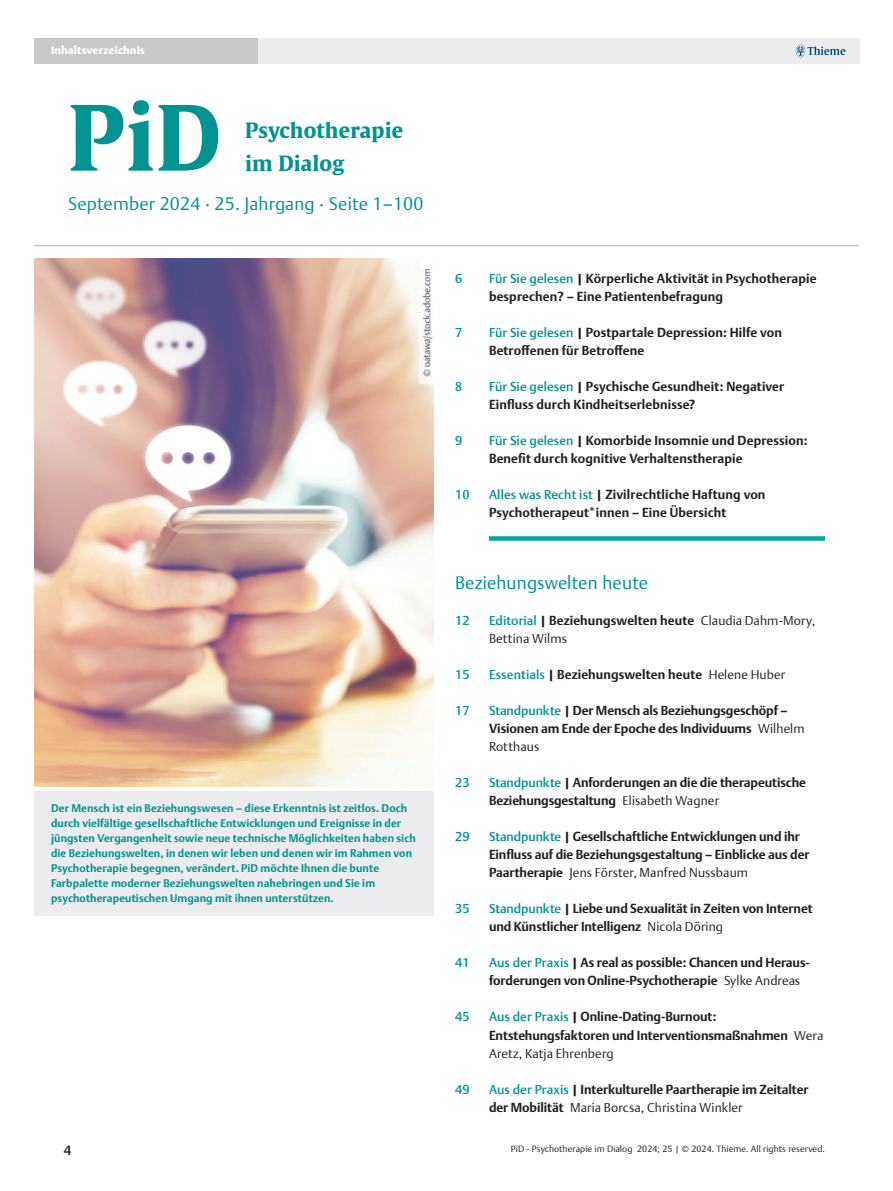
<style>
.page{position:relative;width:893px;height:1191px;background:#fff}
.page>*{position:absolute;margin:0;border:0;box-sizing:border-box;transform-origin:0 0}
.t1{font:700 89.4px "Thieme Gulliver 2011";color:#009391}
.t2{font:700 21px/33px "Thieme Gulliver 2011";letter-spacing:.01em;color:#009391}
.t3{font:300 18px "Thieme Argo 2011";letter-spacing:.01em;color:#009391}
.t4{font:500 13.5px "Thieme Argo 2011";color:#231f20}
.t5{font:700 12.75px/18px "Thieme Argo 2011";letter-spacing:-.005em;color:#231f20}
.t6{font:300 12.75px/18px "Thieme Argo 2011";letter-spacing:.01em;color:#231f20}
.t7{font:500 12.75px "Thieme Argo 2011";letter-spacing:.01em;color:#009391}
.t8{font:700 10.8px/15px "Thieme Argo 2011";letter-spacing:.01em;color:#009391}
.t9{font:900 10.8px "Thieme Argo 2011";letter-spacing:.01em;color:#fff}
.t10{font:300 9px "Thieme Argo 2011";letter-spacing:.01em;color:#231f20}
.s1{font-weight:500;color:#009391}
.s2{font-weight:700}
.s3{font-weight:300}
</style>
<div class="page">
<div style="left:34px;top:38px;width:826px;height:26px;background:#ececee"></div>
<svg style="left:796px;top:45px;width:49px;height:12px"></svg>
<div style="left:34px;top:38px;width:224px;height:26px;background:#c7c8ca"></div>
<hr style="left:34px;top:245px;width:825px;height:1px;background:#c7c8ca">
<div style="left:489px;top:536px;width:336px;height:5px;background:#00a99d"></div>
<div style="left:34px;top:791px;width:400px;height:124px;background:#ececee"></div>
<img style="left:34px;top:259px;width:400px;height:528px">
<p class="t9" style="left:51px;top:43px;width:95px">Inhaltsverzeichnis</p>
<h1 class="t1" style="left:68px;top:66px;width:154px">PiD</h1>
<h2 class="t2" style="left:245px;top:112px;width:160px">Psychotherapie im Dialog</h2>
<h3 class="t3" style="left:68px;top:191px;width:357px">September 2024 · 25. Jahrgang · Seite 1–100</h3>
<p class="t8" style="left:51px;top:801px;width:366px">Der Mensch ist ein Beziehungswesen – diese Erkenntnis ist zeitlos. Doch durch vielfältige gesellschaftliche Entwicklungen und Ereignisse in der jüngsten Vergangenheit sowie neue technische Möglichkeiten haben sich die Beziehungswelten, in denen wir leben und denen wir im Rahmen von Psychotherapie begegnen, verändert. PiD möchte Ihnen die bunte Farbpalette moderner Beziehungswelten nahebringen und Sie im psychotherapeutischen Umgang mit ihnen unterstützen.</p>
<p class="t4" style="left:64px;top:1141px;width:9px">4</p>
<p class="t7" style="left:455px;top:270px;width:9px">6</p>
<p class="t5" style="left:489px;top:269px;width:329px"><span class="s1">Für Sie gelesen</span> | Körperliche Aktivität in Psychotherapie besprechen? – Eine Patientenbefragung</p>
<p class="t7" style="left:455px;top:324px;width:9px">7</p>
<p class="t5" style="left:489px;top:323px;width:294px"><span class="s1">Für Sie gelesen</span> | Postpartale Depression: Hilfe von<br>Betroffenen für Betroffene</p>
<p class="t7" style="left:455px;top:378px;width:9px">8</p>
<p class="t5" style="left:489px;top:377px;width:297px"><span class="s1">Für Sie gelesen</span> | Psychische Gesundheit: Negativer<br>Einfluss durch Kindheitserlebnisse?</p>
<p class="t7" style="left:455px;top:432px;width:9px">9</p>
<p class="t5" style="left:489px;top:431px;width:320px"><span class="s1">Für Sie gelesen</span> | Komorbide Insomnie und Depression:<br>Benefit durch kognitive Verhaltenstherapie</p>
<p class="t7" style="left:455px;top:486px;width:16px">10</p>
<p class="t5" style="left:489px;top:485px;width:278px"><span class="s1">Alles was Recht ist</span> | Zivilrechtliche Haftung von<br>Psychotherapeut*innen – Eine Übersicht</p>
<h3 class="t3" style="left:455px;top:571px;width:195px">Beziehungswelten heute</h3>
<p class="t7" style="left:455px;top:612px;width:16px">12</p>
<p class="t6" style="left:489px;top:611px;width:328px"><span class="s1">Editorial</span> <span class="s2">| Beziehungswelten heute</span> Claudia Dahm-Mory,<br>Bettina Wilms</p>
<p class="t7" style="left:455px;top:666px;width:16px">15</p>
<p class="t5" style="left:489px;top:665px;width:298px"><span class="s1">Essentials</span> | Beziehungswelten heute <span class="s3">Helene Huber</span></p>
<p class="t7" style="left:455px;top:702px;width:16px">17</p>
<p class="t5" style="left:489px;top:701px;width:317px"><span class="s1">Standpunkte</span> | Der Mensch als Beziehungsgeschöpf –<br>Visionen am Ende der Epoche des Individuums <span class="s3">Wilhelm<br>Rotthaus</span></p>
<p class="t7" style="left:455px;top:774px;width:16px">23</p>
<p class="t5" style="left:489px;top:773px;width:318px"><span class="s1">Standpunkte</span> | Anforderungen an die die therapeutische<br>Beziehungsgestaltung <span class="s3">Elisabeth Wagner</span></p>
<p class="t7" style="left:455px;top:828px;width:16px">29</p>
<p class="t5" style="left:489px;top:827px;width:322px"><span class="s1">Standpunkte</span> | Gesellschaftliche Entwicklungen und ihr<br>Einfluss auf die Beziehungsgestaltung – Einblicke aus der<br>Paartherapie <span class="s3">Jens Förster, Manfred Nussbaum</span></p>
<p class="t7" style="left:455px;top:900px;width:16px">35</p>
<p class="t5" style="left:489px;top:899px;width:325px"><span class="s1">Standpunkte</span> | Liebe und Sexualität in Zeiten von Internet und Künstlicher Intelligenz <span class="s3">Nicola Döring</span></p>
<p class="t7" style="left:455px;top:954px;width:16px">41</p>
<p class="t5" style="left:489px;top:953px;width:322px"><span class="s1">Aus der Praxis</span> | As real as possible: Chancen und Heraus&shy;forderungen von Online-Psychotherapie <span class="s3">Sylke Andreas</span></p>
<p class="t7" style="left:455px;top:1008px;width:16px">45</p>
<p class="t5" style="left:489px;top:1007px;width:336px"><span class="s1">Aus der Praxis</span> | Online-Dating-Burnout:<br>Entstehungsfaktoren und Interventionsmaßnahmen <span class="s3">Wera<br>Aretz, Katja Ehrenberg</span></p>
<p class="t7" style="left:455px;top:1080px;width:16px">49</p>
<p class="t5" style="left:489px;top:1079px;width:321px"><span class="s1">Aus der Praxis</span> | Interkulturelle Paartherapie im Zeitalter der Mobilität <span class="s3">Maria Borcsa, Christina Winkler</span></p>
<p class="t10" style="left:511px;top:1143px;width:315px">PiD - Psychotherapie im Dialog 2024; 25 | © 2024. Thieme. All rights reserved.</p>
</div>
